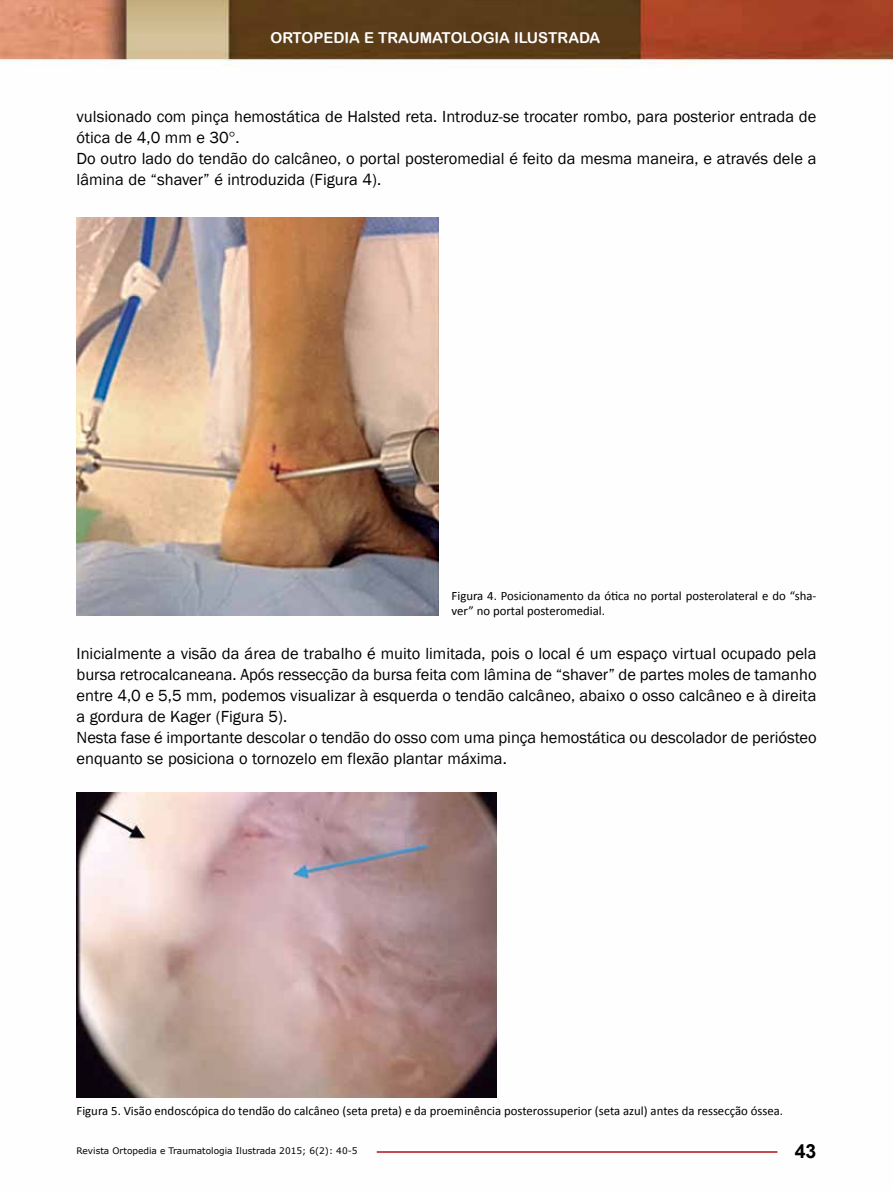
<style>
.page{position:relative;width:893px;height:1191px;background:#fff}
.page>*{position:absolute;margin:0;border:0;box-sizing:border-box;transform-origin:0 0}
.t1{font:700 19.5px "Arial";color:#000}
.t2{font:16.5px/21px "Franklin Gothic";color:#000}
.t3{font:15px "Arial Rounded MT Bold";letter-spacing:-.005em;color:#fff}
.t4{font:12.75px/15.3px "Calibri";color:#000}
.t5{font:9px "Verdana";color:#000}
</style>
<div class="page">
<img style="left:0;top:0;width:893px;height:1153px">
<hr style="left:377px;top:1151px;width:400px;height:1px;background:#b11116">
<img style="left:77px;top:217px;width:362px;height:398px">
<img style="left:77px;top:792px;width:420px;height:305px">
<svg style="left:230px;top:132px;width:5px;height:5px"></svg>
<p class="t3" style="left:271px;top:29px;width:331px">ORTOPEDIA E TRAUMATOLOGIA ILUSTRADA</p>
<p class="t2" style="left:77px;top:106px;width:741px">vulsionado com pinça hemostática de Halsted reta. Introduz-se trocater rombo, para posterior entrada de ótica de 4,0 mm e 30 .<br>Do outro lado do tendão do calcâneo, o portal posteromedial é feito da mesma maneira, e através dele a lâmina de “shaver” é introduzida (Figura 4).</p>
<p class="t4" style="left:452px;top:588px;width:366px">Figura 4. Posicionamento da ótica no portal posterolateral e do “sha&shy;ver” no portal posteromedial.</p>
<p class="t2" style="left:77px;top:644px;width:742px">Inicialmente a visão da área de trabalho é muito limitada, pois o local é um espaço virtual ocupado pela bursa retrocalcaneana. Após ressecção da bursa feita com lâmina de “shaver” de partes moles de tamanho entre 4,0 e 5,5 mm, podemos visualizar à esquerda o tendão calcâneo, abaixo o osso calcâneo e à direita a gordura de Kager (Figura 5).<br>Nesta fase é importante descolar o tendão do osso com uma pinça hemostática ou descolador de periósteo enquanto se posiciona o tornozelo em flexão plantar máxima.</p>
<p class="t4" style="left:77px;top:1103px;width:708px">Figura 5. Visão endoscópica do tendão do calcâneo (seta preta) e da proeminência posterossuperior (seta azul) antes da ressecção óssea.</p>
<p class="t5" style="left:77px;top:1144px;width:283px">Revista Ortopedia e Traumatologia Ilustrada 2015; 6(2): 40-5</p>
<p class="t1" style="left:795px;top:1137px;width:23px">43</p>
</div>
